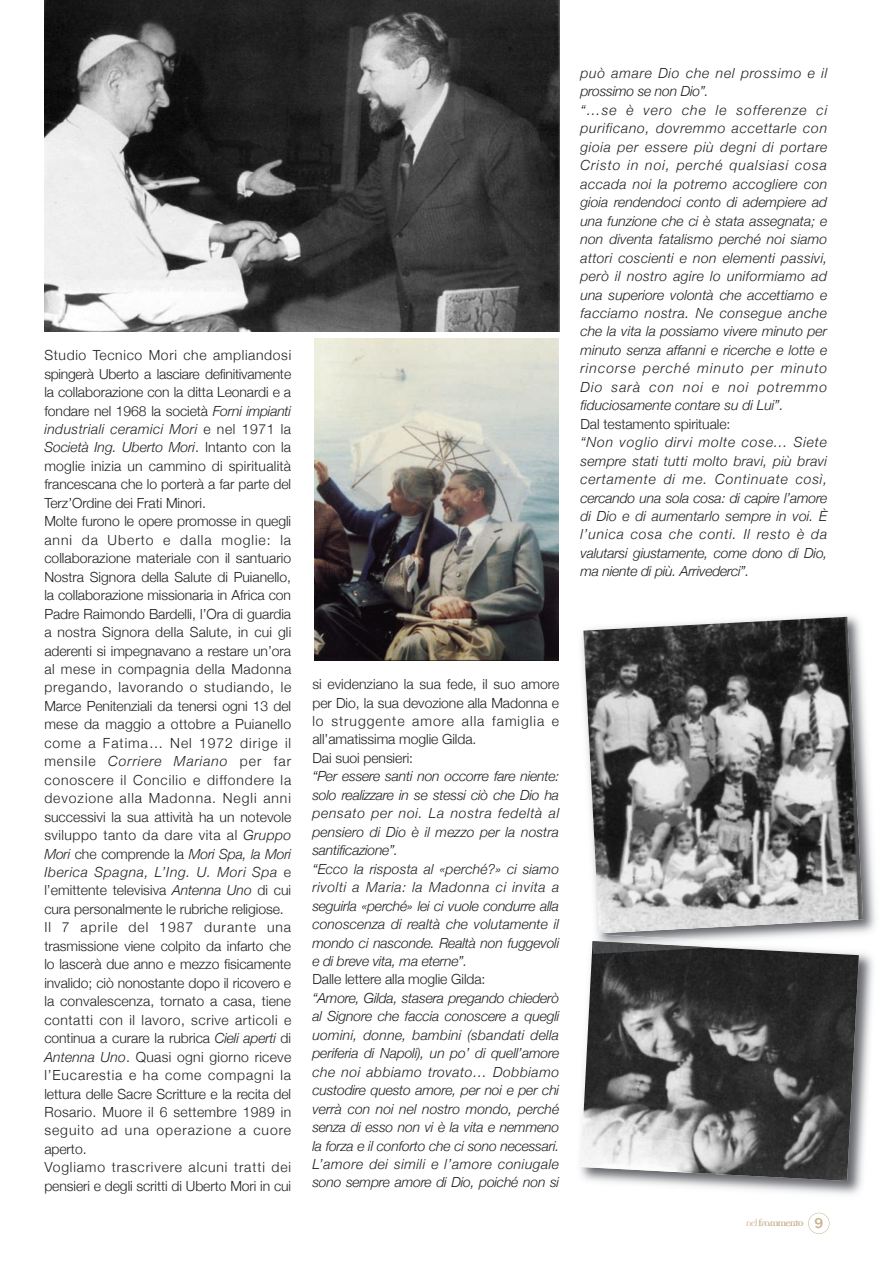
<style>
.page{position:relative;width:893px;height:1263px;background:#fff}
.page>*{position:absolute;margin:0;border:0;box-sizing:border-box;transform-origin:0 0}
.t1{font:300 13.95px/18.5px "Helvetica Neue";letter-spacing:-.005em;color:#231f20}
.t2{font:italic 300 13.95px/18.5px "Helvetica Neue";letter-spacing:.005em;color:#231f20;text-align:justify}
.t3{font:italic 300 13.95px/18.5px "Helvetica Neue";letter-spacing:.025em;color:#231f20}
.t4{font:italic 300 13.95px/18.5px "Helvetica Neue";letter-spacing:-.015em;color:#231f20}
.t5{font:700 10.95px "Democratica";letter-spacing:-.1em;color:#c8b08b}
.s1{font-style:italic}
.s2{font-weight:400}
.s3{font-family:"Franklin Gothic";font-weight:500;font-size:15px}
</style>
<div class="page">
<div style="left:808px;top:1213px;width:21px;height:21px;border:1px solid #c8b08b;border-radius:50%"></div>
<img style="left:45px;top:0;width:515px;height:332px">
<img style="left:580px;top:953px;width:293px;height:242px">
<img style="left:581px;top:947px;width:278px;height:234px">
<img style="left:581px;top:615px;width:295px;height:322px">
<img style="left:592px;top:934px;width:189px;height:13px">
<img style="left:592px;top:941px;width:123px;height:13px">
<img style="left:583px;top:617px;width:280px;height:316px">
<img style="left:314px;top:339px;width:244px;height:321px">
<p class="t1" style="left:44px;top:346px;width:248px">Studio Tecnico Mori che ampliandosi spingerà Uberto a lasciare definitivamente la collaborazione con la ditta Leonardi e a fondare nel 1968 la società <span class="s1">Forni impianti industriali ceramici Mori</span> e nel 1971 la <span class="s1">Società Ing. Uberto Mori</span>. Intanto con la moglie inizia un cammino di spiritualità francescana che lo porterà a far parte del Terz’Ordine dei Frati Minori.<br>Molte furono le opere promosse in quegli anni da Uberto e dalla moglie: la collaborazione materiale con il santuario Nostra Signora della Salute di Puianello, la collaborazione missionaria in Africa con Padre Raimondo Bardelli, l’Ora di guardia a nostra Signora della Salute, in cui gli aderenti si impegnavano a restare un’ora al mese in compagnia della Madonna pregando, lavorando o studiando, le Marce Penitenziali da tenersi ogni 13 del mese da maggio a ottobre a Puianello come a Fatima… Nel 1972 dirige il mensile <span class="s1">Corriere Mariano</span> per far conoscere il Concilio e diffondere la devozione alla Madonna. Negli anni successivi la sua attività ha un notevole sviluppo tanto da dare vita al <span class="s1">Gruppo Mori</span> che comprende la <span class="s1">Mori Spa, la Mori Iberica Spagna, L’Ing. U. Mori Spa</span> e l’emittente televisiva <span class="s1">Antenna Uno</span> di cui cura personalmente le rubriche religiose.<br>Il 7 aprile del 1987 durante una trasmissione viene colpito da infarto che lo lascerà due anno e mezzo fisicamente invalido; ciò nonostante dopo il ricovero e la convalescenza, tornato a casa, tiene contatti con il lavoro, scrive articoli e continua a curare la rubrica <span class="s1">Cieli aperti</span> di <span class="s1">Antenna Uno</span>. Quasi ogni giorno riceve l’Eucarestia e ha come compagni la lettura delle Sacre Scritture e la recita del Rosario. Muore il 6 settembre 1989 in seguito ad una operazione a cuore aperto.<br>Vogliamo trascrivere alcuni tratti dei pensieri e degli scritti di Uberto Mori in cui</p>
<p class="t3" style="left:580px;top:64px;width:248px">può amare Dio che nel prossimo e il prossimo se non Dio”.<br>“…se è vero che le sofferenze ci purificano, dovremmo accettarle con gioia per essere più degni di portare Cristo in noi, perché qualsiasi cosa accada noi la potremo accogliere con gioia rendendoci conto di adempiere ad una funzione che ci è stata assegnata; e non diventa fatalismo perché noi siamo attori coscienti e non elementi passivi, però il nostro agire lo uniformiamo ad una superiore volontà che accettiamo e facciamo nostra. Ne consegue anche che la vita la possiamo vivere minuto per minuto senza affanni e ricerche e lotte e rincorse perché minuto per minuto Dio sarà con noi e noi potremmo fiduciosamente contare su di Lui”.</p>
<p class="t1" style="left:580px;top:414px;width:151px">Dal testamento spirituale:</p>
<p class="t2" style="left:580px;top:433px;width:248px">“Non voglio dirvi molte cose... Siete sempre stati tutti molto bravi, più bravi certamente di me. Continuate così, cercando una sola cosa: di capire l’amore di Dio e di aumentarlo sempre in voi. È l’unica cosa che conti. Il resto è da valutarsi giustamente, come dono di Dio, ma niente di più. Arrivederci”.</p>
<p class="t1" style="left:312px;top:675px;width:248px">si evidenziano la sua fede, il suo amore per Dio, la sua devozione alla Madonna e lo struggente amore alla famiglia e all’amatissima moglie Gilda.<br>Dai suoi pensieri:</p>
<p class="t4" style="left:312px;top:767px;width:248px">“Per essere santi non occorre fare niente: solo realizzare in se stessi ciò che Dio ha pensato per noi. La nostra fedeltà al pensiero di Dio è il mezzo per la nostra santificazione”.<br>“Ecco la risposta al «perché?» ci siamo rivolti a Maria: la Madonna ci invita a seguirla «perché» lei ci vuole condurre alla conoscenza di realtà che volutamente il mondo ci nasconde. Realtà non fuggevoli e di breve vita, ma eterne”.</p>
<p class="t1" style="left:312px;top:970px;width:175px">Dalle lettere alla moglie Gilda:</p>
<p class="t2" style="left:312px;top:988px;width:249px">“Amore, Gilda, stasera pregando chiederò al Signore che faccia conoscere a quegli uomini, donne, bambini (sbandati della periferia di Napoli), un po’ di quell’amore che noi abbiamo trovato… Dobbiamo custodire questo amore, per noi e per chi verrà con noi nel nostro mondo, perché senza di esso non vi è la vita e nemmeno la forza e il conforto che ci sono necessari.<br>L’amore dei simili e l’amore coniugale sono sempre amore di Dio, poiché non si</p>
<p class="t5" style="left:746px;top:1218px;width:79px"><span class="s2">nel</span>frammento <span class="s3">9</span></p>
</div>
